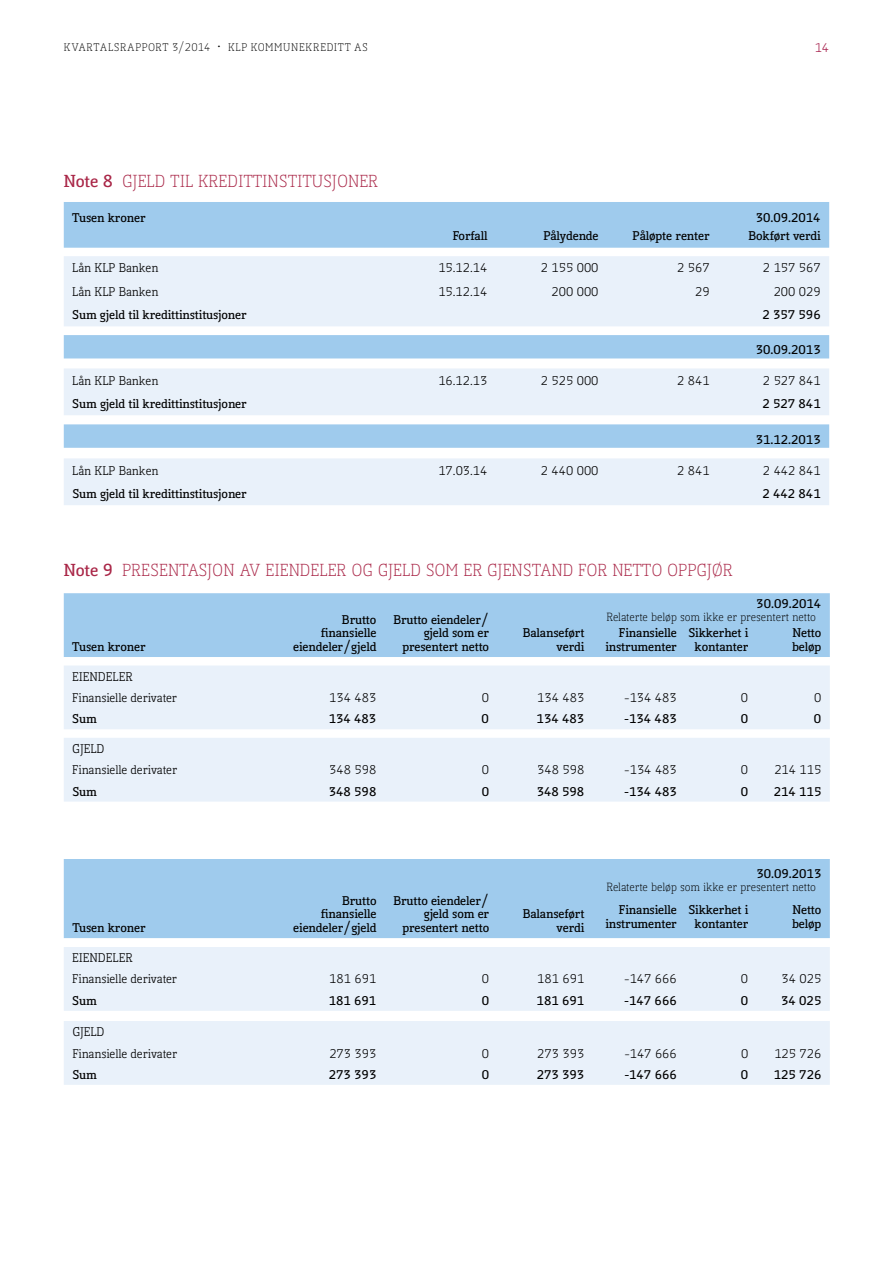
<style>
.page{position:relative;width:893px;height:1263px;background:#fff}
.page>*{position:absolute;margin:0;border:0;box-sizing:border-box;transform-origin:0 0}
.t1{font:300 16.5px "Kofi Pure Serif";color:#a92647}
.t2{font:700 12px/13.5px "Kofi Pure Serif";color:#000;text-align:right}
.t3{font:12px/21.3px "Kofi Pure Serif";color:#000}
.t4{font:12px "Kofi Pure Serif";color:#a7214d}
.t5{font:300 11.25px "Kofi Pure Serif";color:#000}
.t6{font:300 10.5px "Kofi Pure Serif";letter-spacing:.065em;color:#000}
.s1{font-weight:700}
</style>
<div class="page">
<div style="left:64px;top:593px;width:766px;height:64px;background:#9fcbed"></div>
<svg style="left:64px;top:665px;width:766px;height:420px;fill:#e9f1fa"></svg>
<div style="left:64px;top:202px;width:765px;height:46px;background:#9fcbed"></div>
<svg style="left:64px;top:256px;width:765px;height:249px;fill:#e9f1fa"></svg>
<p class="t6" style="left:64px;top:40px;width:306px">KVARTALSRAPPORT 3/2014 • KLP KOMMUNEKREDITT AS</p>
<p class="t4" style="left:815px;top:40px;width:16px">14</p>
<h1 class="t1" style="left:64px;top:171px;width:316px"><span class="s1">Note 8</span> GJELD TIL KREDITTINSTITUSJONER</h1>
<p class="t2" style="left:72px;top:211px;width:75px">Tusen kroner</p>
<p class="t2" style="left:756px;top:211px;width:67px">30.09.2014</p>
<p class="t2" style="left:453px;top:229px;width:36px">Forfall</p>
<p class="t2" style="left:543px;top:229px;width:57px">Pålydende</p>
<p class="t2" style="left:633px;top:229px;width:78px">Påløpte renter</p>
<p class="t2" style="left:748px;top:229px;width:74px">Bokført verdi</p>
<p class="t3" style="left:72px;top:258px;width:88px">Lån KLP Banken</p>
<p class="t3" style="left:438px;top:258px;width:51px">15.12.14</p>
<p class="t3" style="left:541px;top:258px;width:59px">2 155 000</p>
<p class="t3" style="left:677px;top:258px;width:34px">2 567</p>
<p class="t3" style="left:763px;top:258px;width:59px">2 157 567</p>
<p class="t3" style="left:72px;top:281px;width:88px">Lån KLP Banken</p>
<p class="t3" style="left:438px;top:281px;width:51px">15.12.14</p>
<p class="t3" style="left:551px;top:281px;width:49px">200 000</p>
<p class="t3" style="left:695px;top:281px;width:16px">29</p>
<p class="t3" style="left:774px;top:281px;width:49px">200 029</p>
<p class="t2" style="left:72px;top:308px;width:176px">Sum gjeld til kredittinstitusjoner</p>
<p class="t2" style="left:762px;top:308px;width:60px">2 357 596</p>
<p class="t2" style="left:756px;top:343px;width:67px">30.09.2013</p>
<p class="t3" style="left:72px;top:370px;width:88px">Lån KLP Banken</p>
<p class="t3" style="left:438px;top:370px;width:51px">16.12.13</p>
<p class="t3" style="left:541px;top:370px;width:59px">2 525 000</p>
<p class="t3" style="left:677px;top:370px;width:34px">2 841</p>
<p class="t3" style="left:763px;top:370px;width:59px">2 527 841</p>
<p class="t2" style="left:72px;top:397px;width:176px">Sum gjeld til kredittinstitusjoner</p>
<p class="t2" style="left:762px;top:397px;width:60px">2 527 841</p>
<p class="t2" style="left:756px;top:432px;width:67px">31.12.2013</p>
<p class="t3" style="left:72px;top:460px;width:88px">Lån KLP Banken</p>
<p class="t3" style="left:438px;top:460px;width:51px">17.03.14</p>
<p class="t3" style="left:541px;top:460px;width:59px">2 440 000</p>
<p class="t3" style="left:677px;top:460px;width:34px">2 841</p>
<p class="t3" style="left:763px;top:460px;width:59px">2 442 841</p>
<p class="t2" style="left:72px;top:487px;width:176px">Sum gjeld til kredittinstitusjoner</p>
<p class="t2" style="left:762px;top:487px;width:60px">2 442 841</p>
<h1 class="t1" style="left:64px;top:560px;width:671px"><span class="s1">Note 9</span> PRESENTASJON AV EIENDELER OG GJELD SOM ER GJENSTAND FOR NETTO OPPGJØR</h1>
<p class="t2" style="left:756px;top:597px;width:67px">30.09.2014</p>
<p class="t2" style="left:72px;top:639px;width:75px">Tusen kroner</p>
<p class="t3" style="left:72px;top:666px;width:106px">EIENDELER<br>Finansielle derivater</p>
<p class="t2" style="left:293px;top:612px;width:85px">Brutto finansielle eiendeler/gjeld</p>
<p class="t2" style="left:393px;top:612px;width:97px">Brutto eiendeler/ gjeld som er presentert netto</p>
<p class="t2" style="left:523px;top:626px;width:63px">Balanseført verdi</p>
<p class="t5" style="left:607px;top:610px;width:211px">Relaterte beløp som ikke er presentert netto</p>
<p class="t2" style="left:605px;top:626px;width:73px">Finansielle instrumenter</p>
<p class="t2" style="left:688px;top:626px;width:61px;text-align:center">Sikkerhet i kontanter</p>
<p class="t2" style="left:792px;top:626px;width:31px;text-align:left">Netto beløp</p>
<p class="t3" style="left:329px;top:687px;width:49px">134 483</p>
<p class="t3" style="left:482px;top:687px;width:9px">0</p>
<p class="t3" style="left:537px;top:687px;width:49px">134 483</p>
<p class="t3" style="left:624px;top:687px;width:54px">-134 483</p>
<p class="t3" style="left:741px;top:687px;width:9px">0</p>
<p class="t3" style="left:814px;top:687px;width:9px">0</p>
<p class="t2" style="left:72px;top:712px;width:26px">Sum</p>
<p class="t2" style="left:329px;top:712px;width:49px">134 483</p>
<p class="t2" style="left:482px;top:712px;width:9px">0</p>
<p class="t2" style="left:537px;top:712px;width:49px">134 483</p>
<p class="t2" style="left:624px;top:712px;width:54px">-134 483</p>
<p class="t2" style="left:741px;top:712px;width:9px">0</p>
<p class="t2" style="left:814px;top:712px;width:9px">0</p>
<p class="t3" style="left:72px;top:738px;width:106px">GJELD<br>Finansielle derivater</p>
<p class="t3" style="left:329px;top:759px;width:49px">348 598</p>
<p class="t3" style="left:482px;top:759px;width:9px">0</p>
<p class="t3" style="left:537px;top:759px;width:49px">348 598</p>
<p class="t3" style="left:624px;top:759px;width:54px">-134 483</p>
<p class="t3" style="left:741px;top:759px;width:9px">0</p>
<p class="t3" style="left:774px;top:759px;width:49px">214 115</p>
<p class="t2" style="left:72px;top:784px;width:26px">Sum</p>
<p class="t2" style="left:329px;top:784px;width:49px">348 598</p>
<p class="t2" style="left:482px;top:784px;width:9px">0</p>
<p class="t2" style="left:537px;top:784px;width:49px">348 598</p>
<p class="t2" style="left:624px;top:784px;width:54px">-134 483</p>
<p class="t2" style="left:741px;top:784px;width:9px">0</p>
<p class="t2" style="left:774px;top:784px;width:49px">214 115</p>
<p class="t2" style="left:72px;top:921px;width:75px">Tusen kroner</p>
<p class="t3" style="left:72px;top:947px;width:106px">EIENDELER<br>Finansielle derivater</p>
<p class="t2" style="left:293px;top:894px;width:85px">Brutto finansielle eiendeler/gjeld</p>
<p class="t2" style="left:393px;top:894px;width:97px">Brutto eiendeler/ gjeld som er presentert netto</p>
<p class="t2" style="left:523px;top:907px;width:63px">Balanseført verdi</p>
<p class="t2" style="left:756px;top:867px;width:67px">30.09.2013</p>
<p class="t5" style="left:607px;top:880px;width:211px">Relaterte beløp som ikke er presentert netto</p>
<p class="t2" style="left:605px;top:903px;width:73px">Finansielle instrumenter</p>
<p class="t2" style="left:688px;top:903px;width:61px;text-align:center">Sikkerhet i kontanter</p>
<p class="t2" style="left:792px;top:903px;width:31px;text-align:left">Netto beløp</p>
<p class="t3" style="left:329px;top:969px;width:49px">181 691</p>
<p class="t3" style="left:482px;top:969px;width:9px">0</p>
<p class="t3" style="left:537px;top:969px;width:49px">181 691</p>
<p class="t3" style="left:624px;top:969px;width:54px">-147 666</p>
<p class="t3" style="left:741px;top:969px;width:9px">0</p>
<p class="t3" style="left:782px;top:969px;width:41px">34 025</p>
<p class="t2" style="left:72px;top:994px;width:26px">Sum</p>
<p class="t2" style="left:329px;top:994px;width:49px">181 691</p>
<p class="t2" style="left:482px;top:994px;width:9px">0</p>
<p class="t2" style="left:537px;top:994px;width:49px">181 691</p>
<p class="t2" style="left:624px;top:994px;width:54px">-147 666</p>
<p class="t2" style="left:741px;top:994px;width:9px">0</p>
<p class="t2" style="left:781px;top:994px;width:42px">34 025</p>
<p class="t3" style="left:72px;top:1021px;width:106px">GJELD<br>Finansielle derivater</p>
<p class="t3" style="left:329px;top:1043px;width:49px">273 393</p>
<p class="t3" style="left:482px;top:1043px;width:9px">0</p>
<p class="t3" style="left:537px;top:1043px;width:49px">273 393</p>
<p class="t3" style="left:624px;top:1043px;width:54px">-147 666</p>
<p class="t3" style="left:741px;top:1043px;width:9px">0</p>
<p class="t3" style="left:774px;top:1043px;width:49px">125 726</p>
<p class="t2" style="left:72px;top:1068px;width:26px">Sum</p>
<p class="t2" style="left:329px;top:1068px;width:49px">273 393</p>
<p class="t2" style="left:482px;top:1068px;width:9px">0</p>
<p class="t2" style="left:537px;top:1068px;width:49px">273 393</p>
<p class="t2" style="left:624px;top:1068px;width:54px">-147 666</p>
<p class="t2" style="left:741px;top:1068px;width:9px">0</p>
<p class="t2" style="left:774px;top:1068px;width:49px">125 726</p>
</div>
